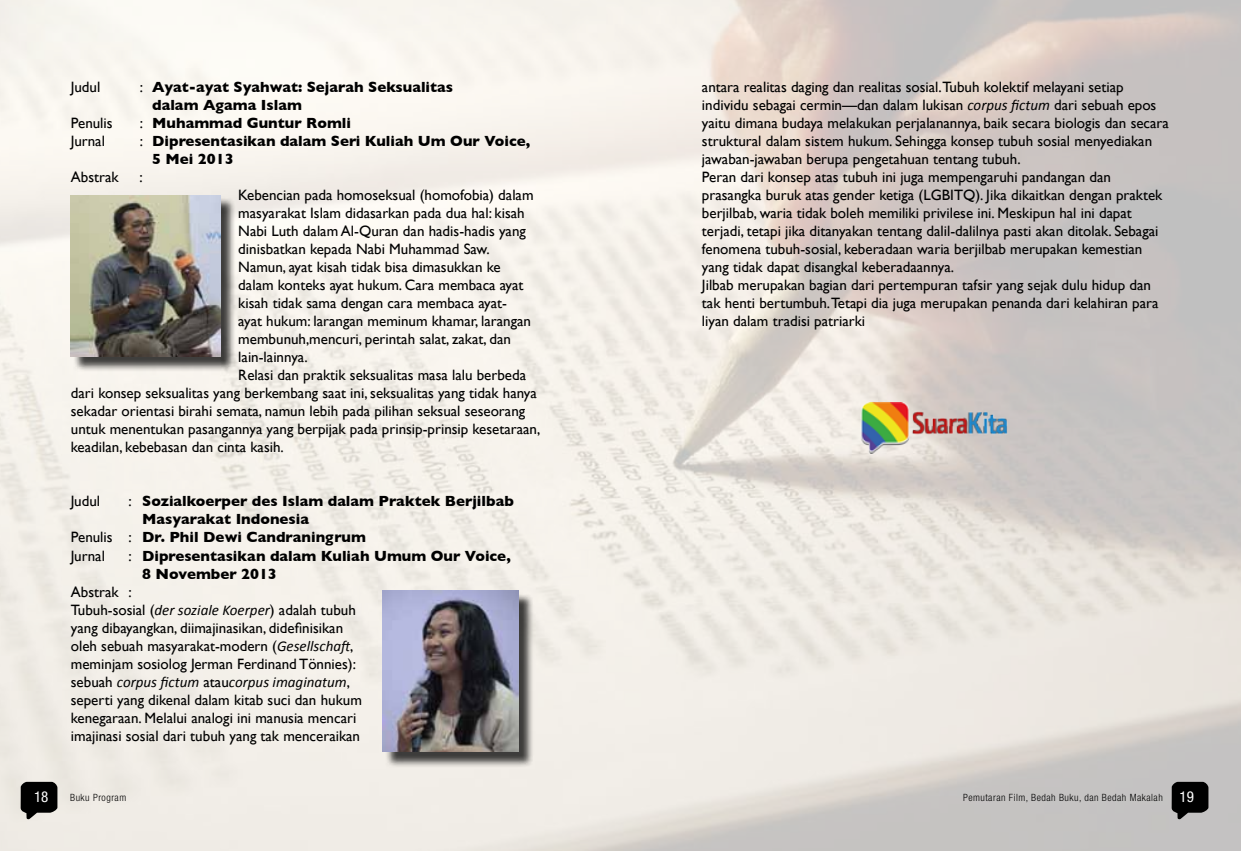
<style>
.page{position:relative;width:1241px;height:851px;background:#fff}
.page>*{position:absolute;margin:0;border:0;box-sizing:border-box;transform-origin:0 0}
.t1{font:15px/18px "Gill Sans";color:#000}
.t2{font:700 15px/18px "Gill Sans";color:#000}
.t3{font:italic 15px "Calibri";color:#000}
.t4{font:condensed 15px "Helvetica Neue LT Std";color:#fff}
.t5{font:300 condensed 10px "Helvetica Neue LT Std";letter-spacing:.05em;color:#000}
.s1{font-weight:400}
.s2{font-family:"Calibri";font-style:italic}
.s3{font-family:"Gill Sans";font-style:normal}
.s4{font-weight:400;font-size:15px;color:#fff}
</style>
<div class="page">
<img style="left:0;top:0;width:1240px;height:850px">
<svg style="left:1171px;top:781px;width:37px;height:38px"></svg>
<svg style="left:21px;top:781px;width:36px;height:38px"></svg>
<div style="left:73px;top:197px;width:163px;height:175px;background:#000;opacity:.75"></div>
<img style="left:71px;top:195px;width:149px;height:161px">
<div style="left:385px;top:592px;width:149px;height:175px;background:#000;opacity:.75"></div>
<img style="left:383px;top:590px;width:136px;height:161px">
<img style="left:860px;top:403px;width:151px;height:50px">
<p class="t1" style="left:71px;top:78px;width:31px">Judul</p>
<p class="t2" style="left:152px;top:78px;width:302px;text-indent:-12px"><span class="s1">:</span> Ayat-ayat Syahwat: Sejarah Seksualitas dalam Agama Islam</p>
<p class="t1" style="left:71px;top:114px;width:43px">Penulis</p>
<p class="t2" style="left:140px;top:114px;width:213px"><span class="s1">:</span> Muhammad Guntur Romli</p>
<p class="t1" style="left:71px;top:132px;width:36px">Jurnal</p>
<p class="t2" style="left:152px;top:132px;width:380px;text-indent:-12px"><span class="s1">:</span> Dipresentasikan dalam Seri Kuliah Um Our Voice,<br>5 Mei 2013</p>
<p class="t1" style="left:71px;top:168px;width:49px">Abstrak</p>
<p class="t1" style="left:140px;top:168px;width:5px">:</p>
<p class="t1" style="left:238px;top:186px;width:297px">Kebencian pada homoseksual (homofobia) dalam</p>
<p class="t1" style="left:238px;top:204px;width:288px">masyarakat Islam didasarkan pada dua hal: kisah</p>
<p class="t1" style="left:238px;top:222px;width:289px">Nabi Luth dalam Al-Quran dan hadis-hadis yang</p>
<p class="t1" style="left:238px;top:240px;width:253px">dinisbatkan kepada Nabi Muhammad Saw.</p>
<p class="t1" style="left:238px;top:258px;width:264px">Namun, ayat kisah tidak bisa dimasukkan ke</p>
<p class="t1" style="left:238px;top:276px;width:287px">dalam konteks ayat hukum. Cara membaca ayat</p>
<p class="t1" style="left:238px;top:294px;width:270px">kisah tidak sama dengan cara membaca ayat-</p>
<p class="t1" style="left:238px;top:312px;width:294px">ayat hukum: larangan meminum khamar, larangan</p>
<p class="t1" style="left:238px;top:330px;width:274px">membunuh,mencuri, perintah salat, zakat, dan</p>
<p class="t1" style="left:238px;top:348px;width:71px">lain-lainnya.</p>
<p class="t1" style="left:238px;top:366px;width:289px">Relasi dan praktik seksualitas masa lalu berbeda</p>
<p class="t1" style="left:71px;top:384px;width:467px">dari konsep seksualitas yang berkembang saat ini, seksualitas yang tidak hanya</p>
<p class="t1" style="left:71px;top:402px;width:456px">sekadar orientasi birahi semata, namun lebih pada pilihan seksual seseorang</p>
<p class="t1" style="left:71px;top:420px;width:471px">untuk menentukan pasangannya yang berpijak pada prinsip-prinsip kesetaraan,</p>
<p class="t1" style="left:71px;top:438px;width:214px">keadilan, kebebasan dan cinta kasih.</p>
<p class="t1" style="left:71px;top:492px;width:31px">Judul</p>
<p class="t2" style="left:128px;top:492px;width:387px"><span class="s1">:</span> Sozialkoerper des Islam dalam Praktek Berjilbab</p>
<p class="t2" style="left:142px;top:510px;width:168px">Masyarakat Indonesia</p>
<p class="t2" style="left:71px;top:528px;width:296px"><span class="s1">Penulis :</span> Dr. Phil Dewi Candraningrum</p>
<p class="t1" style="left:71px;top:546px;width:36px">Jurnal</p>
<p class="t2" style="left:142px;top:546px;width:370px;text-indent:-14px"><span class="s1">:</span> Dipresentasikan dalam Kuliah Umum Our Voice,<br>8 November 2013</p>
<p class="t1" style="left:71px;top:582px;width:286px">Abstrak :<br>Tubuh-sosial (<span class="s2">der soziale Koerper</span>) adalah tubuh yang dibayangkan, diimajinasikan, didefinisikan oleh sebuah masyarakat-modern (<span class="s2">Gesellschaft</span>, meminjam sosiolog Jerman Ferdinand Tönnies):</p>
<p class="t3" style="left:71px;top:671px;width:281px"><span class="s3">sebuah</span> corpus fictum <span class="s3">atau</span>corpus imaginatum<span class="s3">,</span></p>
<p class="t1" style="left:71px;top:690px;width:292px">seperti yang dikenal dalam kitab suci dan hukum kenegaraan. Melalui analogi ini manusia mencari imajinasi sosial dari tubuh yang tak menceraikan</p>
<p class="t1" style="left:702px;top:78px;width:468px">antara realitas daging dan realitas sosial.Tubuh kolektif melayani setiap individu sebagai cermin—dan dalam lukisan <span class="s2">corpus fictum</span> dari sebuah epos yaitu dimana budaya melakukan perjalanannya, baik secara biologis dan secara struktural dalam sistem hukum. Sehingga konsep tubuh sosial menyediakan jawaban-jawaban berupa pengetahuan tentang tubuh.<br>Peran dari konsep atas tubuh ini juga mempengaruhi pandangan dan prasangka buruk atas gender ketiga (LGBITQ). Jika dikaitkan dengan praktek berjilbab, waria tidak boleh memiliki privilese ini. Meskipun hal ini dapat terjadi, tetapi jika ditanyakan tentang dalil-dalilnya pasti akan ditolak. Sebagai fenomena tubuh-sosial, keberadaan waria berjilbab merupakan kemestian yang tidak dapat disangkal keberadaannya.<br>Jilbab merupakan bagian dari pertempuran tafsir yang sejak dulu hidup dan tak henti bertumbuh.Tetapi dia juga merupakan penanda dari kelahiran para liyan dalam tradisi patriarki</p>
<p class="t4" style="left:34px;top:788px;width:16px">18</p>
<p class="t5" style="left:70px;top:792px;width:58px">Buku Program</p>
<p class="t5" style="left:962px;top:792px;width:232px">Pemutaran Film, Bedah Buku, dan Bedah Makalah <span class="s4">19</span></p>
</div>
